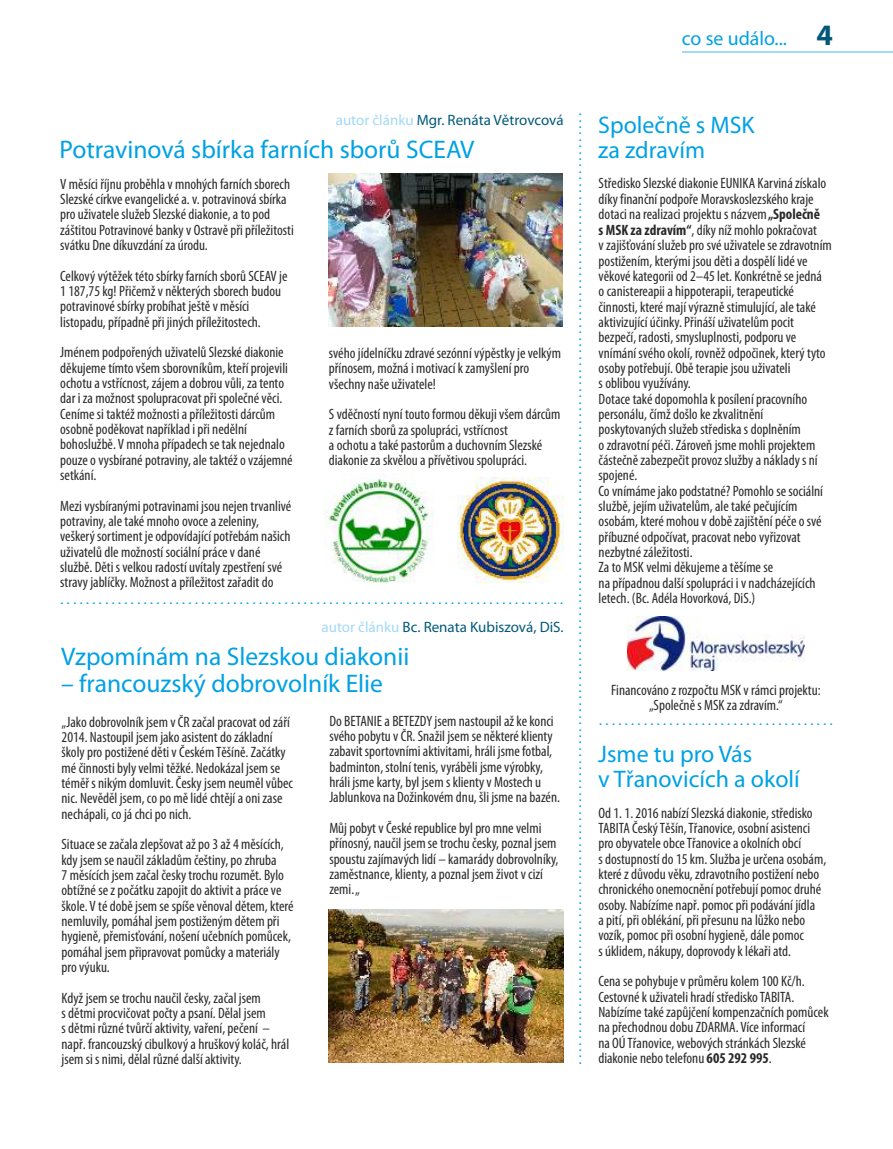
<style>
.page{position:relative;width:893px;height:1149px;background:#fff}
.page>*{position:absolute;margin:0;border:0;box-sizing:border-box;transform-origin:0 0}
.t1{font:25.5px "Myriad Pro";color:#00a1e3}
.t2{font:24px/24.9px "Myriad Pro";color:#00a1e3}
.t3{font:19.8px "Myriad Pro";color:#00a1e3}
.t4{font:15.45px "Arial";color:#00a1e3}
.t5{font:condensed 15px/15.3px "Myriad Pro";color:#2b2929}
.t6{font:15px "Myriad Pro";color:#00597a}
.s1{color:#a3d9f7}
.s2{font-weight:700;font-size:29.7px;color:#00597a}
.s3{font-weight:700}
</style>
<div class="page">
<img style="left:325px;top:473px;width:109px;height:110px">
<img style="left:458px;top:477px;width:105px;height:105px">
<hr style="left:682px;top:52px;width:211px;height:1px;background:#a3d9f7">
<img style="left:328px;top:173px;width:235px;height:153px">
<img style="left:627px;top:616px;width:178px;height:54px">
<img style="left:329px;top:909px;width:234px;height:152px">
<p class="t6" style="left:336px;top:113px;width:229px"><span class="s1">autor článku</span> Mgr. Renáta Větrovcová</p>
<h1 class="t1" style="left:60px;top:139px;width:416px">Potravinová sbírka farních sborů SCEAV</h1>
<p class="t5" style="left:60px;top:177px;width:235px">V měsíci říjnu proběhla v mnohých farních sborech Slezské církve evangelické a. v. potravinová sbírka pro uživatele služeb Slezské diakonie, a to pod záštitou Potravinové banky v Ostravě při příležitosti svátku Dne díkuvzdání za úrodu.</p>
<p class="t5" style="left:60px;top:269px;width:229px">Celkový výtěžek této sbírky farních sborů SCEAV je 1 187,75 kg! Přičemž v některých sborech budou potravinové sbírky probíhat ještě v měsíci listopadu, případně při jiných příležitostech.</p>
<p class="t5" style="left:60px;top:346px;width:234px">Jménem podpořených uživatelů Slezské diakonie děkujeme tímto všem sborovníkům, kteří projevili ochotu a vstřícnost, zájem a dobrou vůli, za tento dar i za možnost spolupracovat při společné věci.<br>Ceníme si taktéž možnosti a příležitosti dárcům osobně poděkovat například i při nedělní bohoslužbě. V mnoha případech se tak nejednalo pouze o vysbírané potraviny, ale taktéž o vzájemné setkání.</p>
<p class="t5" style="left:60px;top:499px;width:233px">Mezi vysbíranými potravinami jsou nejen trvanlivé potraviny, ale také mnoho ovoce a zeleniny, veškerý sortiment je odpovídající potřebám našich uživatelů dle možností sociální práce v dané službě. Děti s velkou radostí uvítaly zpestření své stravy jablíčky. Možnost a příležitost zařadit do</p>
<p class="t5" style="left:329px;top:346px;width:234px">svého jídelníčku zdravé sezónní výpěstky je velkým přínosem, možná i motivací k zamyšlení pro všechny naše uživatele!</p>
<p class="t5" style="left:329px;top:407px;width:233px">S vděčností nyní touto formou děkuji všem dárcům z farních sborů za spolupráci, vstřícnost<br>a ochotu a také pastorům a duchovním Slezské diakonie za skvělou a přívětivou spolupráci.</p>
<p class="t4" style="left:60px;top:592px;width:505px">...............................................................................</p>
<p class="t6" style="left:322px;top:620px;width:244px"><span class="s1">autor článku</span> Bc. Renata Kubiszová, DiS.</p>
<h1 class="t1" style="left:61px;top:646px;width:350px">Vzpomínám na Slezskou diakonii</h1>
<h1 class="t1" style="left:61px;top:672px;width:323px">– francouzský dobrovolník Elie</h1>
<p class="t5" style="left:62px;top:715px;width:233px">„Jako dobrovolník jsem v ČR začal pracovat od září 2014. Nastoupil jsem jako asistent do základní školy pro postižené děti v Českém Těšíně. Začátky mé činnosti byly velmi těžké. Nedokázal jsem se téměř s nikým domluvit. Česky jsem neuměl vůbec nic. Nevěděl jsem, co po mě lidé chtějí a oni zase nechápali, co já chci po nich.</p>
<p class="t5" style="left:62px;top:837px;width:234px">Situace se začala zlepšovat až po 3 až 4 měsících, kdy jsem se naučil základům češtiny, po zhruba<br>7 měsících jsem začal česky trochu rozumět. Bylo obtížné se z počátku zapojit do aktivit a práce ve škole. V té době jsem se spíše věnoval dětem, které nemluvily, pomáhal jsem postiženým dětem při hygieně, přemisťování, nošení učebních pomůcek, pomáhal jsem připravovat pomůcky a materiály pro výuku.</p>
<p class="t5" style="left:62px;top:990px;width:229px">Když jsem se trochu naučil česky, začal jsem<br>s dětmi procvičovat počty a psaní. Dělal jsem<br>s dětmi různé tvůrčí aktivity, vaření, pečení – např. francouzský cibulkový a hruškový koláč, hrál jsem si s nimi, dělal různé další aktivity.</p>
<p class="t5" style="left:329px;top:714px;width:232px">Do BETANIE a BETEZDY jsem nastoupil až ke konci svého pobytu v ČR. Snažil jsem se některé klienty zabavit sportovními aktivitami, hráli jsme fotbal, badminton, stolní tenis, vyráběli jsme výrobky, hráli jsme karty, byl jsem s klienty v Mostech u Jablunkova na Dožinkovém dnu, šli jsme na bazén.</p>
<p class="t5" style="left:329px;top:821px;width:231px">Můj pobyt v České republice byl pro mne velmi přínosný, naučil jsem se trochu česky, poznal jsem spoustu zajímavých lidí – kamarády dobrovolníky, zaměstnance, klienty, a poznal jsem život v cizí zemi. „</p>
<h3 class="t3" style="left:682px;top:31px;width:153px">co se událo... <span class="s2">4</span></h3>
<h2 class="t2" style="left:598px;top:114px;width:158px">Společně s MSK za zdravím</h2>
<p class="t5" style="left:599px;top:177px;width:235px">Středisko Slezské diakonie EUNIKA Karviná získalo díky finanční podpoře Moravskoslezského kraje dotaci na realizaci projektu s názvem<span class="s3">„Společně<br>s MSK za zdravím“</span>, díky níž mohlo pokračovat<br>v zajišťování služeb pro své uživatele se zdravotním postižením, kterými jsou děti a dospělí lidé ve věkové kategorii od 2–45 let. Konkrétně se jedná<br>o canistereapii a hippoterapii, terapeutické činnosti, které mají výrazně stimulující, ale také aktivizující účinky. Přináší uživatelům pocit bezpečí, radosti, smysluplnosti, podporu ve vnímání svého okolí, rovněž odpočinek, který tyto osoby potřebují. Obě terapie jsou uživateli<br>s oblibou využívány.<br>Dotace také dopomohla k posílení pracovního personálu, čímž došlo ke zkvalitnění poskytovaných služeb střediska s doplněním<br>o zdravotní péči. Zároveň jsme mohli projektem částečně zabezpečit provoz služby a náklady s ní spojené.<br>Co vnímáme jako podstatné? Pomohlo se sociální službě, jejím uživatelům, ale také pečujícím osobám, které mohou v době zajištění péče o své příbuzné odpočívat, pracovat nebo vyřizovat nezbytné záležitosti.<br>Za to MSK velmi děkujeme a těšíme se<br>na případnou další spolupráci i v nadcházejících letech. (Bc. Adéla Hovorková, DiS.)</p>
<p class="t5" style="left:611px;top:683px;width:211px;text-align:center">Financováno z rozpočtu MSK v rámci projektu: „Společně s MSK za zdravím.“</p>
<p class="t4" style="left:598px;top:714px;width:236px">.....................................</p>
<h2 class="t2" style="left:598px;top:743px;width:203px">Jsme tu pro Vás<br>v Třanovicích a okolí</h2>
<p class="t5" style="left:598px;top:805px;width:229px">Od 1. 1. 2016 nabízí Slezská diakonie, středisko TABITA Český Těšín, Třanovice, osobní asistenci pro obyvatele obce Třanovice a okolních obcí<br>s dostupností do 15 km. Služba je určena osobám, které z důvodu věku, zdravotního postižení nebo chronického onemocnění potřebují pomoc druhé osoby. Nabízíme např. pomoc při podávání jídla<br>a pití, při oblékání, při přesunu na lůžko nebo vozík, pomoc při osobní hygieně, dále pomoc<br>s úklidem, nákupy, doprovody k lékaři atd.</p>
<p class="t5" style="left:598px;top:974px;width:232px">Cena se pohybuje v průměru kolem 100 Kč/h.<br>Cestovné k uživateli hradí středisko TABITA.<br>Nabízíme také zapůjčení kompenzačních pomůcek na přechodnou dobu ZDARMA. Více informací<br>na OÚ Třanovice, webových stránkách Slezské diakonie nebo telefonu <span class="s3">605 292 995</span>.</p>
</div>
